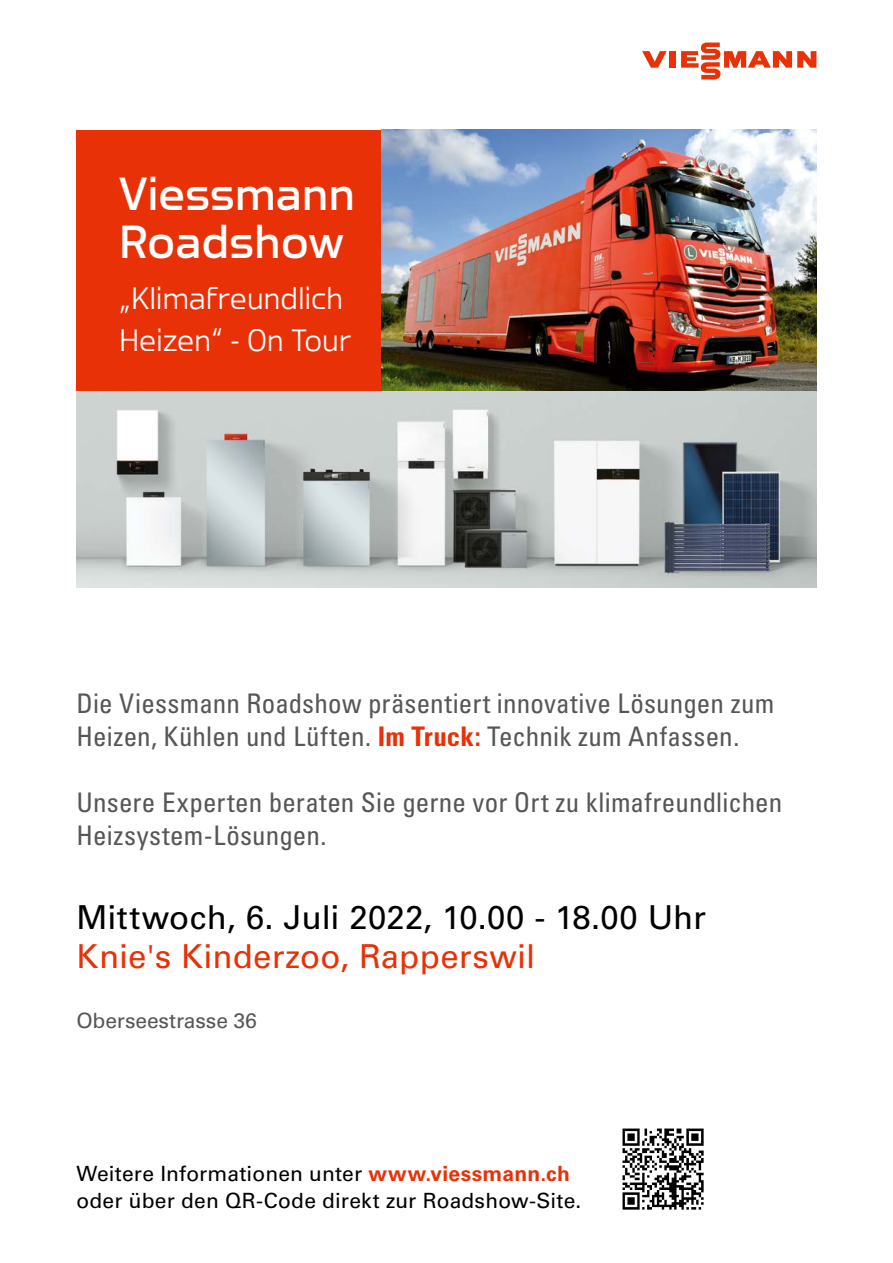
<style>
.page{position:relative;width:893px;height:1263px;background:#fff}
.page>*{position:absolute;margin:0;border:0;box-sizing:border-box;transform-origin:0 0}
.t1{font:45px/48px "Viessmann Pro";letter-spacing:-.005em;color:#fff}
.t2{font:33px "Univers LTCYR 55 Roman";letter-spacing:.005em;color:#000}
.t3{font:33px "Univers LTCYR 55 Roman";letter-spacing:.005em;color:#e93108}
.t4{font:300 30px/42px "Viessmann Pro";letter-spacing:-.01em;color:#fff}
.t5{font:condensed 27px/33px "Univers LTCYR 57";letter-spacing:.005em;color:#555756}
.t6{font:21px/27px "Univers LTCYR 55 Roman";letter-spacing:.005em;color:#000}
.t7{font:21px "Univers LTCYR 55 Roman";letter-spacing:-.005em;color:#555756}
.s1{font-family:"Univers LTCYR 67 Bold Cond";font-stretch:normal;color:#e93108}
.s2{font-family:"Univers LTCYR 65";font-weight:700;color:#e93108}
</style>
<div class="page">
<img style="left:77px;top:390px;width:739px;height:197px">
<div style="left:77px;top:130px;width:304px;height:260px;background:#e93108"></div>
<img style="left:381px;top:130px;width:435px;height:260px">
<div style="left:669px;top:51px;width:6px;height:17px;background:#e93108"></div>
<svg style="left:642px;top:51px;width:25px;height:17px"></svg>
<svg style="left:681px;top:43px;width:135px;height:37px"></svg>
<img style="left:622px;top:1128px;width:82px;height:82px">
<h1 class="t1" style="left:119px;top:169px;width:238px">Viessmann<br>Roadshow</h1>
<p class="t4" style="left:119px;top:277px;width:234px">„Klimafreundlich<br>Heizen“ - On Tour</p>
<p class="t5" style="left:77px;top:686px;width:699px">Die Viessmann Roadshow präsentiert innovative Lösungen zum<br>Heizen, Kühlen und Lüften. <span class="s1">Im Truck:</span> Technik zum Anfassen.</p>
<p class="t5" style="left:77px;top:785px;width:707px">Unsere Experten beraten Sie gerne vor Ort zu klimafreundlichen<br>Heizsystem-Lösungen.</p>
<p class="t2" style="left:77px;top:894px;width:631px">Mittwoch, 6. Juli 2022, 10.00 - 18.00 Uhr</p>
<p class="t3" style="left:77px;top:933px;width:460px">Knie's Kinderzoo, Rapperswil</p>
<p class="t7" style="left:77px;top:1006px;width:182px">Oberseestrasse 36</p>
<p class="t6" style="left:77px;top:1159px;width:506px">Weitere Informationen unter <span class="s2">www.viessmann.ch </span>oder über den QR-Code direkt zur Roadshow-Site.</p>
</div>
